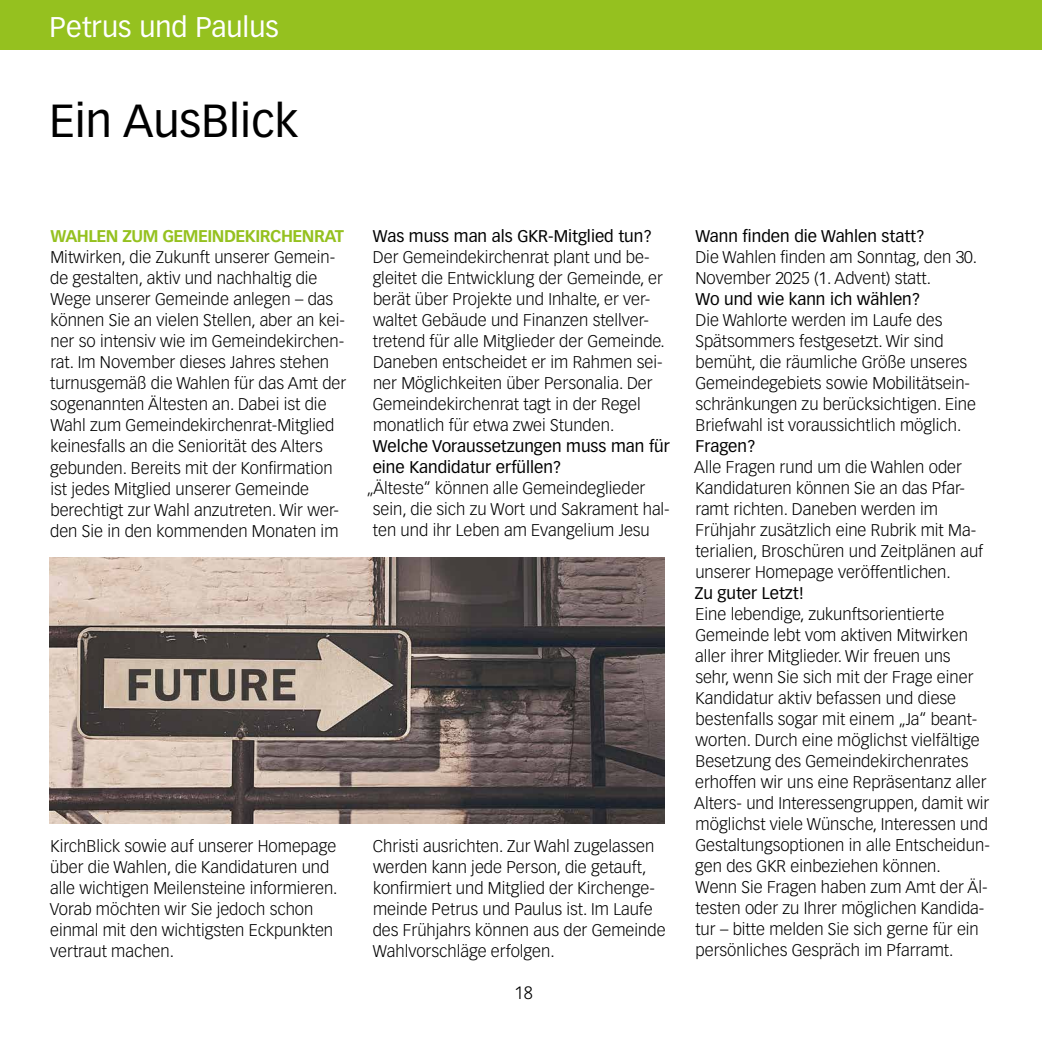
<style>
.page{position:relative;width:1042px;height:1042px;background:#fff}
.page>*{position:absolute;margin:0;border:0;box-sizing:border-box;transform-origin:0 0}
.t1{font:45.5px "Vectora LT Std";color:#000}
.t2{font:28px "Vectora LT Std";color:#fff}
.t3{font:300 17.5px "Vectora LT Std";color:#000}
.t4{font:300 16.62px/21px "Vectora LT Std";color:#000}
.t5{font:16.62px/21px "Vectora LT Std";color:#000}
.t6{font:700 16.62px "Vectora LT Std";letter-spacing:-.03em;color:#95c11f}
</style>
<div class="page">
<div style="left:0;top:0;width:1042px;height:50px;background:#95c11f"></div>
<img style="left:50px;top:557px;width:615px;height:266px">
<h2 class="t2" style="left:50px;top:10px;width:231px">Petrus und Paulus</h2>
<h1 class="t1" style="left:50px;top:95px;width:250px">Ein AusBlick</h1>
<p class="t6" style="left:50px;top:226px;width:295px">WAHLEN ZUM GEMEINDEKIRCHENRAT</p>
<p class="t4" style="left:50px;top:247px;width:298px">Mitwirken, die Zukunft unserer Gemein&shy;de gestalten, aktiv und nachhaltig die Wege unserer Gemeinde anlegen – das können Sie an vielen Stellen, aber an kei&shy;ner so intensiv wie im Gemeindekirchen&shy;rat. Im November dieses Jahres stehen turnusgemäß die Wahlen für das Amt der sogenannten Ältesten an. Dabei ist die Wahl zum Gemeindekirchenrat-Mitglied keinesfalls an die Seniorität des Alters gebunden. Bereits mit der Konfirmation ist jedes Mitglied unserer Gemeinde berechtigt zur Wahl anzutreten. Wir wer&shy;den Sie in den kommenden Monaten im</p>
<p class="t5" style="left:373px;top:226px;width:281px">Was muss man als GKR-Mitglied tun?</p>
<p class="t4" style="left:373px;top:247px;width:294px">Der Gemeindekirchenrat plant und be&shy;gleitet die Entwicklung der Gemeinde, er berät über Projekte und Inhalte, er ver&shy;waltet Gebäude und Finanzen stellver&shy;tretend für alle Mitglieder der Gemeinde.<br>Daneben entscheidet er im Rahmen sei&shy;ner Möglichkeiten über Personalia. Der Gemeindekirchenrat tagt in der Regel monatlich für etwa zwei Stunden.</p>
<p class="t5" style="left:373px;top:436px;width:299px">Welche Voraussetzungen muss man für eine Kandidatur erfüllen?</p>
<p class="t4" style="left:373px;top:478px;width:298px;text-indent:-6px">„Älteste“ können alle Gemeindeglieder sein, die sich zu Wort und Sakrament hal&shy;ten und ihr Leben am Evangelium Jesu</p>
<p class="t4" style="left:50px;top:835px;width:289px">KirchBlick sowie auf unserer Homepage über die Wahlen, die Kandidaturen und alle wichtigen Meilensteine informieren.<br>Vorab möchten wir Sie jedoch schon einmal mit den wichtigsten Eckpunkten vertraut machen.</p>
<p class="t4" style="left:373px;top:835px;width:294px">Christi ausrichten. Zur Wahl zugelassen werden kann jede Person, die getauft, konfirmiert und Mitglied der Kirchenge&shy;meinde Petrus und Paulus ist. Im Laufe des Frühjahrs können aus der Gemeinde Wahlvorschläge erfolgen.</p>
<p class="t3" style="left:514px;top:982px;width:20px">18</p>
<p class="t5" style="left:695px;top:226px;width:231px">Wann finden die Wahlen statt?</p>
<p class="t4" style="left:695px;top:247px;width:283px">Die Wahlen finden am Sonntag, den 30.<br>November 2025 (1. Advent) statt.</p>
<p class="t5" style="left:695px;top:289px;width:226px">Wo und wie kann ich wählen?</p>
<p class="t4" style="left:695px;top:310px;width:282px">Die Wahlorte werden im Laufe des Spätsommers festgesetzt. Wir sind bemüht, die räumliche Größe unseres Gemeindegebiets sowie Mobilitätsein&shy;schränkungen zu berücksichtigen. Eine Briefwahl ist voraussichtlich möglich.</p>
<p class="t5" style="left:695px;top:436px;width:62px">Fragen?</p>
<p class="t4" style="left:694px;top:457px;width:290px">Alle Fragen rund um die Wahlen oder Kandidaturen können Sie an das Pfar&shy;ramt richten. Daneben werden im Frühjahr zusätzlich eine Rubrik mit Ma&shy;terialien, Broschüren und Zeitplänen auf unserer Homepage veröffentlichen.</p>
<p class="t5" style="left:695px;top:583px;width:111px">Zu guter Letzt!</p>
<p class="t4" style="left:694px;top:604px;width:297px">Eine lebendige, zukunftsorientierte Gemeinde lebt vom aktiven Mitwirken aller ihrer Mitglieder. Wir freuen uns<br>sehr, wenn Sie sich mit der Frage einer Kandidatur aktiv befassen und diese bestenfalls sogar mit einem „Ja“ beant&shy;worten. Durch eine möglichst vielfältige Besetzung des Gemeindekirchenrates erhoffen wir uns eine Repräsentanz aller Alters- und Interessengruppen, damit wir möglichst viele Wünsche, Interessen und Gestaltungsoptionen in alle Entscheidun&shy;gen des GKR einbeziehen können.<br>Wenn Sie Fragen haben zum Amt der Äl&shy;testen oder zu Ihrer möglichen Kandida&shy;tur – bitte melden Sie sich gerne für ein persönliches Gespräch im Pfarramt.</p>
</div>
